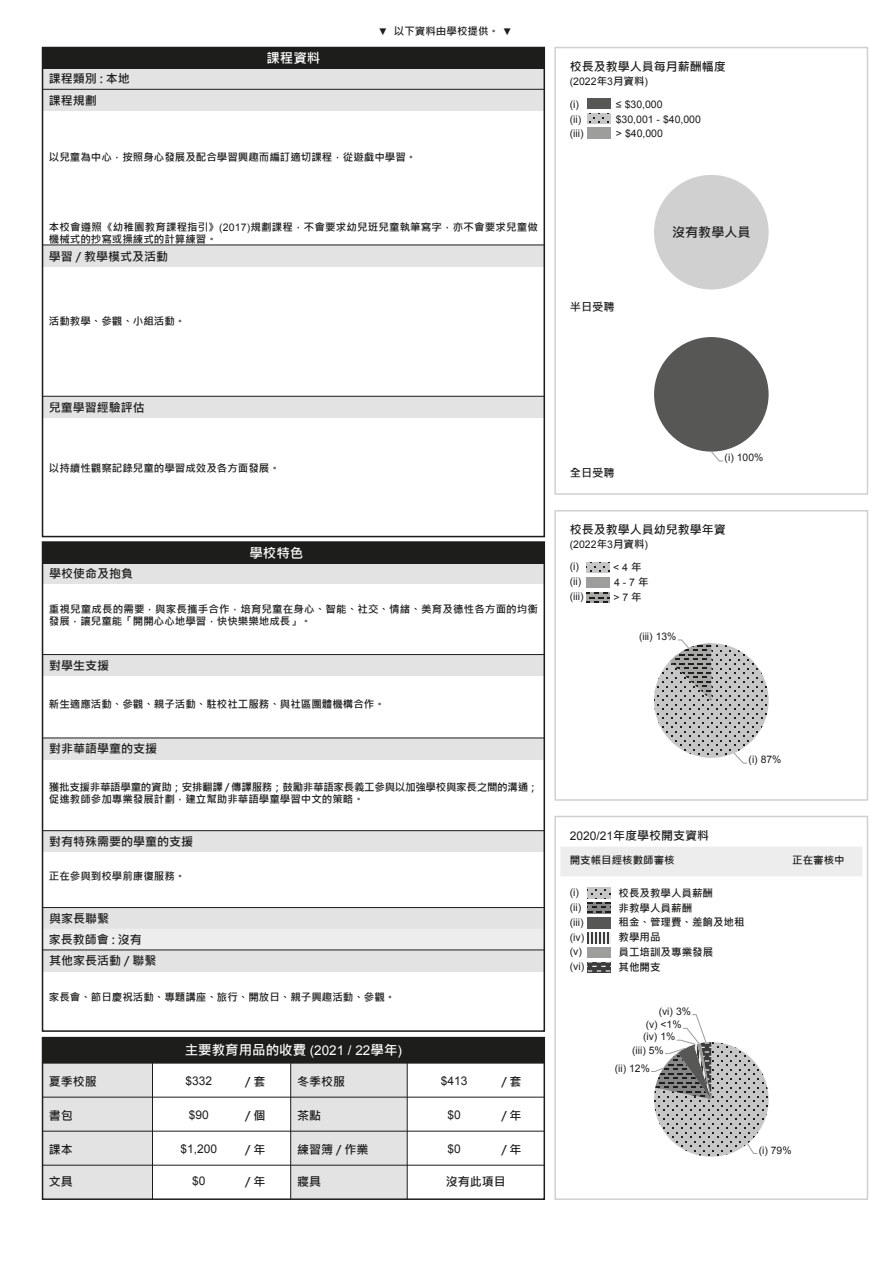
<style>
.page{position:relative;width:893px;height:1263px;background:#fff}
.page>*{position:absolute;margin:0;border:0;box-sizing:border-box;transform-origin:0 0}
.t1{font:700 13.5px "Microsoft Jheng Hei";color:#fff}
.t2{font:700 13.05px "Microsoft Jheng Hei";color:#1d1d1b}
.t3{font:700 12px/20.9px "Microsoft Jheng Hei";color:#1d1d1b}
.t4{font:12px "Arial";color:#1d1d1b}
.t5{font:700 11.25px "Microsoft Jheng Hei";color:#1d1d1b}
.t6{font:700 10.5px/12px "Microsoft Jheng Hei";color:#1d1d1b}
.t7{font:10.5px "Arial";color:#1d1d1b}
.t8{font:700 10.5px/12px "Microsoft Jheng Hei";letter-spacing:-.025em;color:#1d1d1b}
.t9{font:10.35px "Arial";color:#1d1d1b}
.s1{font-family:"Arial";font-weight:400;font-size:9.75px}
.s2{font-family:"Arial";font-weight:400}
.s3{font-family:"Microsoft Jheng Hei";font-weight:700}
</style>
<div class="page">
<div style="left:560px;top:846px;width:302px;height:30px;background:#ededed"></div>
<img style="left:588px;top:917px;width:22px;height:11px">
<svg style="left:588px;top:962px;width:22px;height:11px"></svg>
<svg style="left:588px;top:932px;width:22px;height:11px"></svg>
<svg style="left:588px;top:903px;width:22px;height:10px"></svg>
<svg style="left:588px;top:888px;width:22px;height:10px"></svg>
<div style="left:554px;top:816px;width:314px;height:384px;border:2px solid #d0d0d0"></div>
<div style="left:554px;top:510px;width:314px;height:291px;border:2px solid #d0d0d0"></div>
<svg style="left:587px;top:592px;width:22px;height:11px"></svg>
<svg style="left:587px;top:562px;width:22px;height:11px"></svg>
<div style="left:554px;top:47px;width:314px;height:448px;border:2px solid #d0d0d0"></div>
<img style="left:587px;top:98px;width:23px;height:11px">
<svg style="left:587px;top:113px;width:23px;height:11px"></svg>
<div style="left:654px;top:175px;width:115px;height:114px;background:#d0d0d0;border-radius:50%"></div>
<svg style="left:654px;top:337px;width:115px;height:125px"></svg>
<svg style="left:654px;top:639px;width:115px;height:125px"></svg>
<svg style="left:651px;top:1014px;width:118px;height:143px"></svg>
<div style="left:291px;top:1063px;width:116px;height:136px;background:#e3e3e3"></div>
<div style="left:43px;top:1063px;width:109px;height:136px;background:#e3e3e3"></div>
<div style="left:42px;top:1037px;width:503px;height:163px;border:2px solid #1d1d1b"></div>
<hr style="left:43px;top:1097px;width:501px;height:1px;background:#1d1d1b">
<hr style="left:43px;top:1165px;width:501px;height:1px;background:#1d1d1b">
<hr style="left:43px;top:1131px;width:501px;height:1px;background:#1d1d1b">
<div style="left:43px;top:1037px;width:501px;height:26px;background:#1d1d1b"></div>
<hr style="left:43px;top:1063px;width:501px;height:1px;background:#1d1d1b">
<hr style="left:152px;top:1063px;width:1px;height:136px;background:#1d1d1b">
<hr style="left:290px;top:1063px;width:1px;height:136px;background:#1d1d1b">
<hr style="left:407px;top:1063px;width:1px;height:136px;background:#1d1d1b">
<div style="left:43px;top:655px;width:501px;height:21px;background:#e3e3e3"></div>
<hr style="left:43px;top:654px;width:501px;height:1px;background:#1d1d1b">
<div style="left:43px;top:908px;width:501px;height:21px;background:#e3e3e3"></div>
<div style="left:43px;top:929px;width:501px;height:21px;background:#ededed"></div>
<hr style="left:43px;top:907px;width:501px;height:1px;background:#1d1d1b">
<div style="left:43px;top:563px;width:501px;height:21px;background:#e3e3e3"></div>
<div style="left:43px;top:542px;width:501px;height:21px;background:#1d1d1b"></div>
<div style="left:43px;top:950px;width:501px;height:21px;background:#e3e3e3"></div>
<hr style="left:43px;top:949px;width:501px;height:1px;background:#1d1d1b">
<div style="left:43px;top:738px;width:501px;height:21px;background:#e3e3e3"></div>
<hr style="left:43px;top:737px;width:501px;height:1px;background:#1d1d1b">
<div style="left:43px;top:831px;width:501px;height:21px;background:#e3e3e3"></div>
<hr style="left:43px;top:830px;width:501px;height:1px;background:#1d1d1b">
<div style="left:42px;top:541px;width:503px;height:491px;border:2px solid #1d1d1b"></div>
<div style="left:43px;top:245px;width:501px;height:22px;background:#e3e3e3"></div>
<hr style="left:43px;top:245px;width:501px;height:1px;background:#1d1d1b">
<div style="left:43px;top:397px;width:501px;height:21px;background:#e3e3e3"></div>
<hr style="left:43px;top:396px;width:501px;height:1px;background:#1d1d1b">
<div style="left:43px;top:89px;width:501px;height:22px;background:#e3e3e3"></div>
<div style="left:43px;top:68px;width:501px;height:21px;background:#e3e3e3"></div>
<hr style="left:43px;top:89px;width:501px;height:1px;background:#1d1d1b">
<div style="left:43px;top:48px;width:501px;height:21px;background:#1d1d1b"></div>
<div style="left:42px;top:47px;width:503px;height:490px;border:2px solid #1d1d1b"></div>
<p class="t3" style="left:49px;top:69px;width:83px">課程類別 : 本地</p>
<p class="t3" style="left:49px;top:90px;width:50px">課程規劃</p>
<p class="t1" style="left:266px;top:50px;width:55px">課程資料</p>
<p class="t6" style="left:378px;top:25px;width:135px"><span class="s1">▼</span> 以下資料由學校提供。 <span class="s1">▼</span></p>
<p class="t6" style="left:49px;top:151px;width:369px">以兒童為中心，按照身心發展及配合學習興趣而編訂適切課程，從遊戲中學習。</p>
<p class="t6" style="left:49px;top:221px;width:490px">本校會遵照《幼稚園教育課程指引》<span class="s2">(2017)</span>規劃課程，不會要求幼兒班兒童執筆寫字，亦不會要求兒童做機械式的抄寫或操練式的計算練習。</p>
<p class="t3" style="left:49px;top:246px;width:121px">學習 / 教學模式及活動</p>
<p class="t6" style="left:49px;top:315px;width:138px">活動教學、參觀、小組活動。</p>
<p class="t3" style="left:49px;top:397px;width:98px">兒童學習經驗評估</p>
<p class="t6" style="left:49px;top:462px;width:233px">以持續性觀察記錄兒童的學習成效及各方面發展。</p>
<p class="t3" style="left:49px;top:563px;width:85px">學校使命及抱負</p>
<p class="t1" style="left:249px;top:545px;width:55px">學校特色</p>
<p class="t6" style="left:49px;top:603px;width:491px">重視兒童成長的需要，與家長攜手合作，培育兒童在身心、智能、社交、情緒、美育及德性各方面的均衡發展，讓兒童能「開開心心地學習，快快樂樂地成長」。</p>
<p class="t3" style="left:49px;top:655px;width:62px">對學生支援</p>
<p class="t6" style="left:49px;top:698px;width:337px">新生適應活動、參觀、親子活動、駐校社工服務、與社區團體機構合作。</p>
<p class="t3" style="left:49px;top:739px;width:109px">對非華語學童的支援</p>
<p class="t8" style="left:49px;top:781px;width:491px">獲批支援非華語學童的資助；安排翻譯 / 傳譯服務；鼓勵非華語家長義工參與以加強學校與家長之間的溝通；促進教師參加專業發展計劃，建立幫助非華語學童學習中文的策略。</p>
<p class="t3" style="left:49px;top:831px;width:145px">對有特殊需要的學童的支援</p>
<p class="t6" style="left:49px;top:870px;width:138px">正在參與到校學前康復服務。</p>
<p class="t3" style="left:49px;top:908px;width:95px">與家長聯繫<br>家長教師會 : 沒有</p>
<p class="t3" style="left:49px;top:950px;width:109px">其他家長活動 / 聯繫</p>
<p class="t6" style="left:49px;top:991px;width:348px">家長會、節日慶祝活動、專題講座、旅行、開放日、親子興趣活動、參觀。</p>
<p class="t1" style="left:185px;top:1042px;width:219px">主要教育用品的收費 <span class="s2">(2021 / 22</span>學年<span class="s2">)</span></p>
<p class="t3" style="left:245px;top:1071px;width:22px">/ 套</p>
<p class="t3" style="left:245px;top:1105px;width:22px">/ 個</p>
<p class="t3" style="left:245px;top:1139px;width:22px">/ 年</p>
<p class="t3" style="left:49px;top:1071px;width:50px">夏季校服</p>
<p class="t3" style="left:297px;top:1071px;width:49px">冬季校服</p>
<p class="t3" style="left:49px;top:1105px;width:25px">書包</p>
<p class="t3" style="left:297px;top:1105px;width:25px">茶點</p>
<p class="t3" style="left:49px;top:1139px;width:25px">課本</p>
<p class="t3" style="left:297px;top:1139px;width:73px">練習簿 / 作業</p>
<p class="t3" style="left:49px;top:1171px;width:25px">文具</p>
<p class="t3" style="left:297px;top:1171px;width:25px">寢具</p>
<p class="t4" style="left:186px;top:1073px;width:28px">$332</p>
<p class="t3" style="left:501px;top:1071px;width:22px">/ 套</p>
<p class="t4" style="left:189px;top:1107px;width:22px">$90</p>
<p class="t4" style="left:181px;top:1141px;width:38px">$1,200</p>
<p class="t4" style="left:441px;top:1073px;width:28px">$413</p>
<p class="t4" style="left:448px;top:1107px;width:15px">$0</p>
<p class="t3" style="left:501px;top:1105px;width:22px">/ 年</p>
<p class="t3" style="left:501px;top:1139px;width:22px">/ 年</p>
<p class="t4" style="left:448px;top:1141px;width:15px">$0</p>
<p class="t3" style="left:245px;top:1171px;width:22px">/ 年</p>
<p class="t3" style="left:446px;top:1171px;width:61px">沒有此項目</p>
<p class="t4" style="left:192px;top:1173px;width:15px">$0</p>
<p class="t3" style="left:570px;top:56px;width:157px">校長及教學人員每月薪酬幅度</p>
<p class="t7" style="left:570px;top:74px;width:80px">(2022<span class="s3">年</span>3<span class="s3">月資料</span>)</p>
<p class="t7" style="left:570px;top:97px;width:11px">(i)</p>
<p class="t7" style="left:616px;top:97px;width:48px">≤ $30,000</p>
<p class="t7" style="left:570px;top:127px;width:15px">(iii)</p>
<p class="t7" style="left:616px;top:127px;width:48px">&gt; $40,000</p>
<p class="t7" style="left:570px;top:112px;width:13px">(ii)</p>
<p class="t7" style="left:616px;top:112px;width:87px">$30,001 - $40,000</p>
<p class="t5" style="left:570px;top:300px;width:46px">半日受聘</p>
<p class="t5" style="left:570px;top:466px;width:46px">全日受聘</p>
<p class="t2" style="left:672px;top:224px;width:80px">沒有教學人員</p>
<p class="t9" style="left:725px;top:451px;width:40px">(i) 100%</p>
<p class="t3" style="left:570px;top:519px;width:157px">校長及教學人員幼兒教學年資</p>
<p class="t7" style="left:570px;top:537px;width:80px">(2022<span class="s3">年</span>3<span class="s3">月資料</span>)</p>
<p class="t7" style="left:570px;top:575px;width:13px">(ii)</p>
<p class="t7" style="left:614px;top:575px;width:36px">4 - 7 <span class="s3">年</span></p>
<p class="t7" style="left:570px;top:590px;width:15px">(iii)</p>
<p class="t7" style="left:613px;top:590px;width:30px">&gt; 7 <span class="s3">年</span></p>
<p class="t7" style="left:570px;top:560px;width:11px">(i)</p>
<p class="t7" style="left:613px;top:560px;width:30px">&lt; 4 <span class="s3">年</span></p>
<p class="t9" style="left:639px;top:630px;width:39px">(iii) 13%</p>
<p class="t9" style="left:748px;top:753px;width:34px">(i) 87%</p>
<p class="t3" style="left:570px;top:825px;width:141px"><span class="s2">2020/21</span>年度學校開支資料</p>
<p class="t6" style="left:570px;top:854px;width:106px">開支帳目經核數師審核</p>
<p class="t7" style="left:570px;top:885px;width:11px">(i)</p>
<p class="t6" style="left:619px;top:887px;width:96px">校長及教學人員薪酬</p>
<p class="t7" style="left:570px;top:900px;width:13px">(ii)</p>
<p class="t6" style="left:619px;top:902px;width:75px">非教學人員薪酬</p>
<p class="t7" style="left:570px;top:915px;width:15px">(iii)</p>
<p class="t6" style="left:619px;top:916px;width:127px">租金、管理費、差餉及地租</p>
<p class="t7" style="left:570px;top:945px;width:14px">(v)</p>
<p class="t6" style="left:619px;top:946px;width:96px">員工培訓及專業發展</p>
<p class="t7" style="left:570px;top:959px;width:16px">(vi)</p>
<p class="t6" style="left:619px;top:961px;width:43px">其他開支</p>
<p class="t7" style="left:570px;top:930px;width:16px">(iv)</p>
<p class="t6" style="left:619px;top:931px;width:43px">教學用品</p>
<p class="t9" style="left:659px;top:1004px;width:34px">(vi) 3%</p>
<p class="t9" style="left:646px;top:1018px;width:37px">(v) &lt;1%</p>
<p class="t9" style="left:643px;top:1030px;width:34px">(iv) 1%</p>
<p class="t9" style="left:632px;top:1043px;width:33px">(iii) 5%</p>
<p class="t9" style="left:615px;top:1061px;width:37px">(ii) 12%</p>
<p class="t6" style="left:792px;top:854px;width:54px">正在審核中</p>
<p class="t9" style="left:759px;top:1143px;width:34px">(i) 79%</p>
</div>
